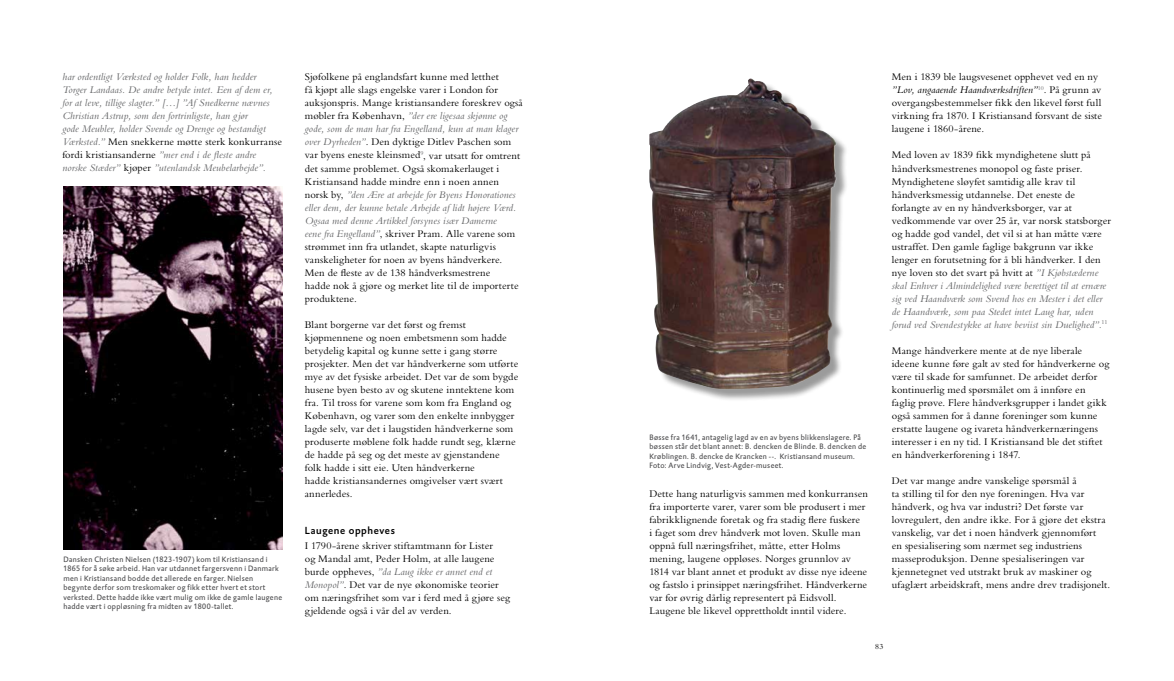
<style>
.page{position:relative;width:1174px;height:681px;background:#fff}
.page>*{position:absolute;margin:0;border:0;box-sizing:border-box;transform-origin:0 0}
.t1{font:10.6px/13px "Bembo";letter-spacing:.01em;color:#000}
.t2{font:italic 10.6px/13px "Bembo";letter-spacing:.005em;color:#646567}
.t3{font:500 10.5px "DTL Caspari TOT";letter-spacing:.06em;color:#000}
.t4{font:8px/9.5px "DTL Caspari TOT";letter-spacing:.04em;color:#4b4b4d}
.t5{font:8px "Bembo";color:#000}
.s1{font-style:normal;color:#000}
.s2{font-style:italic;color:#646567}
.s3{font-style:italic}
</style>
<div class="page">
<img style="left:63px;top:186px;width:219px;height:363px">
<div style="left:651px;top:80px;width:198px;height:321px;background:#000;opacity:.4"></div>
<img style="left:649px;top:79px;width:100px;height:301px">
<p class="t2" style="left:62px;top:70px;width:221px">har ordentligt Værksted og holder Folk, han hedder Torger Landaas. De andre betyde intet. Een af dem er, for at leve, tillige slagter.” […] ”Af Snedkerne nævnes Christian Astrup, som den fortrinligste, han gjør<br>gode Meubler, holder Svende og Drenge og bestandigt Værksted.” <span class="s1">Men snekkerne møtte sterk konkurranse fordi kristiansanderne</span> ”mer end i de fleste andre norske Stæder” <span class="s1">kjøper</span> ”utenlandsk Meubelarbejde”.</p>
<p class="t4" style="left:63px;top:553px;width:220px">Dansken Christen Nielsen (1823-1907) kom til Kristiansand i 1865 for å søke arbeid. Han var utdannet fargersvenn i Danmark men i Kristiansand bodde det allerede en farger. Nielsen begynte derfor som treskomaker og fikk etter hvert et stort verksted. Dette hadde ikke vært mulig om ikke de gamle laugene hadde vært i oppløsning fra midten av 1800-tallet.</p>
<p class="t1" style="left:305px;top:70px;width:219px">Sjøfolkene på englandsfart kunne med letthet<br>få kjøpt alle slags engelske varer i London for auksjonspris. Mange kristiansandere foreskrev også møbler fra København, <span class="s2">”der ere ligesaa skjønne og gode, som de man har fra Engelland, kun at man klager over Dyrheden”</span>. Den dyktige Ditlev Paschen som var byens eneste kleinsmed<sup>9</sup>, var utsatt for omtrent det samme problemet. Også skomakerlauget i Kristiansand hadde mindre enn i noen annen norsk by, <span class="s2">”den Ære at arbejde for Byens Honorationes eller dem, der kunne betale Arbejde af lidt højere Værd.<br>Ogsaa med denne Artikkel forsynes især Damerne<br>eene fra Engelland”</span>, skriver Pram. Alle varene som strømmet inn fra utlandet, skapte naturligvis vanskeligheter for noen av byens håndverkere.<br>Men de fleste av de 138 håndverksmestrene<br>hadde nok å gjøre og merket lite til de importerte produktene.</p>
<p class="t1" style="left:305px;top:317px;width:215px">Blant borgerne var det først og fremst kjøpmennene og noen embetsmenn som hadde betydelig kapital og kunne sette i gang større prosjekter. Men det var håndverkerne som utførte mye av det fysiske arbeidet. Det var de som bygde husene byen besto av og skutene inntektene kom fra. Til tross for varene som kom fra England og København, og varer som den enkelte innbygger lagde selv, var det i laugstiden håndverkerne som produserte møblene folk hadde rundt seg, klærne de hadde på seg og det meste av gjenstandene folk hadde i sitt eie. Uten håndverkerne<br>hadde kristiansandernes omgivelser vært svært annerledes.</p>
<p class="t3" style="left:305px;top:523px;width:91px">Laugene oppheves</p>
<p class="t1" style="left:305px;top:538px;width:207px">I 1790-årene skriver stiftamtmann for Lister<br>og Mandal amt, Peder Holm, at alle laugene burde oppheves, <span class="s2">”da Laug ikke er annet end et Monopol”</span>. Det var de nye økonomiske teorier om næringsfrihet som var i ferd med å gjøre seg gjeldende også i vår del av verden.</p>
<p class="t4" style="left:649px;top:432px;width:218px">Bøsse fra 1641, antagelig lagd av en av byens blikkenslagere. På bøssen står det blant annet: B. dencken de Blinde. B. dencken de Krøblingen. B. dencke de Krancken --. Kristiansand museum.<br>Foto: Arve Lindvig, Vest-Agder-museet.</p>
<p class="t1" style="left:649px;top:486px;width:220px">Dette hang naturligvis sammen med konkurransen fra importerte varer, varer som ble produsert i mer fabrikklignende foretak og fra stadig flere fuskere<br>i faget som drev håndverk mot loven. Skulle man oppnå full næringsfrihet, måtte, etter Holms mening, laugene oppløses. Norges grunnlov av 1814 var blant annet et produkt av disse nye ideene og fastslo i prinsippet næringsfrihet. Håndverkerne var for øvrig dårlig representert på Eidsvoll.<br>Laugene ble likevel opprettholdt inntil videre.</p>
<p class="t1" style="left:891px;top:70px;width:212px">Men i 1839 ble laugsvesenet opphevet ved en ny <span class="s3">”Lov, angaaende Haandværksdriften”</span><sup>10</sup>. På grunn av overgangsbestemmelser fikk den likevel først full virkning fra 1870. I Kristiansand forsvant de siste laugene i 1860-årene.</p>
<p class="t1" style="left:891px;top:148px;width:220px">Med loven av 1839 fikk myndighetene slutt på håndverksmestrenes monopol og faste priser.<br>Myndighetene sløyfet samtidig alle krav til håndverksmessig utdannelse. Det eneste de forlangte av en ny håndverksborger, var at vedkommende var over 25 år, var norsk statsborger og hadde god vandel, det vil si at han måtte være ustraffet. Den gamle faglige bakgrunn var ikke lenger en forutsetning for å bli håndverker. I den nye loven sto det svart på hvitt at <span class="s2">”I Kjøbstæderne skal Enhver i Almindelighed være berettiget til at ernære sig ved Haandværk som Svend hos en Mester i det eller de Haandværk, som paa Stedet intet Laug har, uden forud ved Svendestykke at have beviist sin Duelighed”.</span><sup>11</sup></p>
<p class="t1" style="left:891px;top:343px;width:219px">Mange håndverkere mente at de nye liberale ideene kunne føre galt av sted for håndverkerne og være til skade for samfunnet. De arbeidet derfor kontinuerlig med spørsmålet om å innføre en faglig prøve. Flere håndverksgrupper i landet gikk også sammen for å danne foreninger som kunne erstatte laugene og ivareta håndverkernæringens interesser i en ny tid. I Kristiansand ble det stiftet en håndverkerforening i 1847.</p>
<p class="t1" style="left:891px;top:473px;width:220px">Det var mange andre vanskelige spørsmål å<br>ta stilling til for den nye foreningen. Hva var håndverk, og hva var industri? Det første var lovregulert, den andre ikke. For å gjøre det ekstra vanskelig, var det i noen håndverk gjennomført<br>en spesialisering som nærmet seg industriens masseproduksjon. Denne spesialiseringen var kjennetegnet ved utstrakt bruk av maskiner og ufaglært arbeidskraft, mens andre drev tradisjonelt.</p>
<p class="t5" style="left:875px;top:641px;width:9px">83</p>
</div>
